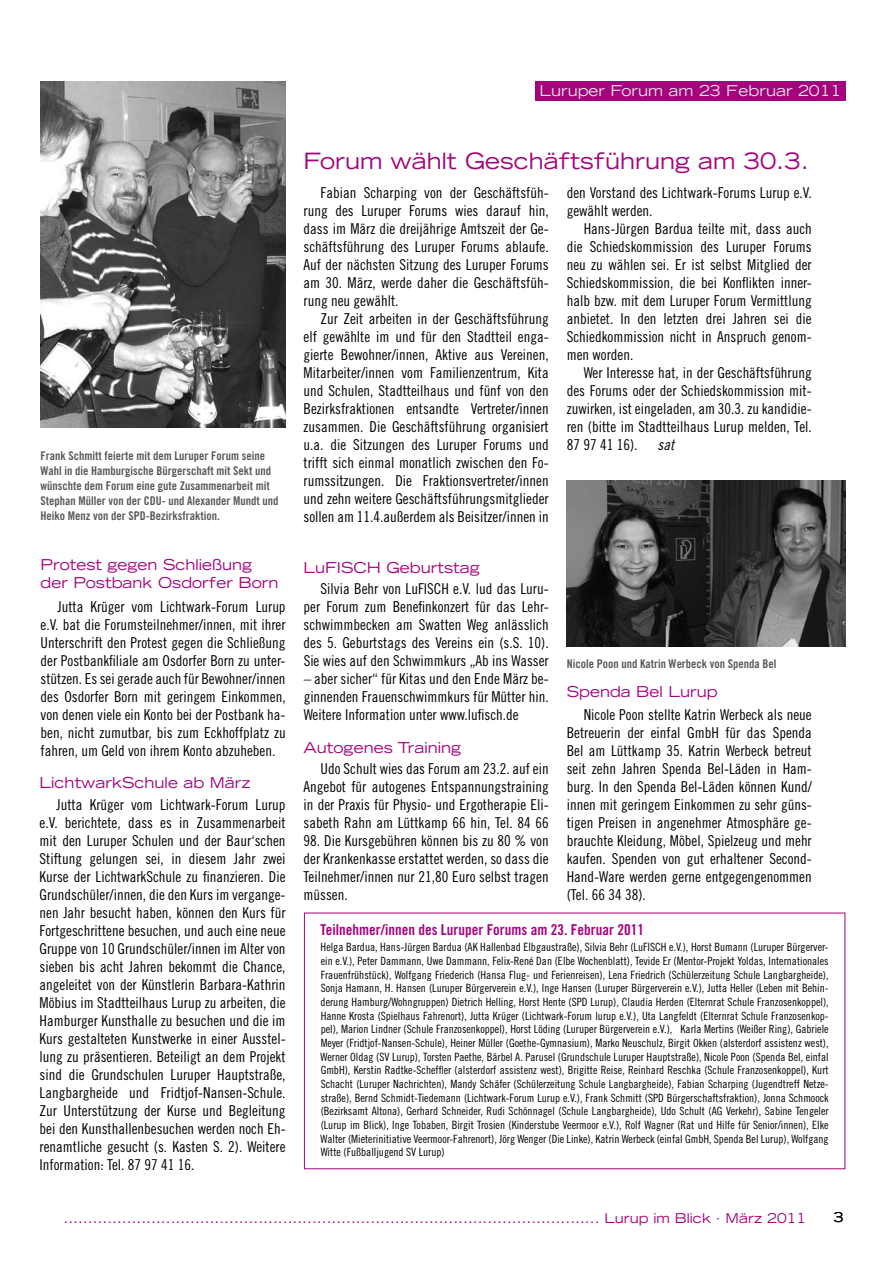
<style>
.page{position:relative;width:893px;height:1263px;background:#fff}
.page>*{position:absolute;margin:0;border:0;box-sizing:border-box;transform-origin:0 0}
.t1{font:expanded 22.5px "Trade Gothic LH";color:#a5027d}
.t2{font:15px/18px "Trade Gothic Cond Eighteen";color:#000;text-align:justify}
.t3{font:expanded 15px/18px "Trade Gothic LH";color:#a5027d}
.t4{font:15px "Trade Gothic Bold Cond Twenty";color:#a5027d}
.t5{font:expanded 15px "Trade Gothic LH";color:#e3e4e5}
.t6{font:15px "Trade Gothic Cond Eighteen Obl";color:#000}
.t7{font:expanded 13.5px "Trade Gothic LH";color:#a5027d}
.t8{font:expanded 13.5px "Trade Gothic LH";color:#000}
.t9{font:12px/15px "Trade Gothic Bold Cond Twenty";color:#58585a}
.t10{font:11.4px/13.6px "Trade Gothic Cond Eighteen";color:#000;text-align:justify}
</style>
<div class="page">
<div style="left:535px;top:81px;width:311px;height:20px;background:#a5027d"></div>
<img style="left:41px;top:81px;width:245px;height:346px">
<img style="left:567px;top:480px;width:279px;height:167px">
<p class="t5" style="left:539px;top:81px;width:304px">Luruper Forum am 23 Februar 2011</p>
<p class="t9" style="left:41px;top:448px;width:239px">Frank Schmitt feierte mit dem Luruper Forum seine Wahl in die Hamburgische Bürgerschaft mit Sekt und wünschte dem Forum eine gute Zusammenarbeit mit Stephan Müller von der CDU- und Alexander Mundt und Heiko Menz von der SPD-Bezirksfraktion.</p>
<p class="t3" style="left:41px;top:555px;width:239px">Protest gegen Schließung der Postbank Osdorfer Born</p>
<p class="t2" style="left:41px;top:597px;width:247px;text-indent:17px">Jutta Krüger vom Lichtwark-Forum Lurup e.V. bat die Forumsteilnehmer/innen, mit ihrer Unterschrift den Protest gegen die Schließung der Postbankfiliale am Osdorfer Born zu unter&shy;stützen. Es sei gerade auch für Bewohner/innen des Osdorfer Born mit geringem Einkommen, von denen viele ein Konto bei der Postbank ha&shy;ben, nicht zumutbar, bis zum Eckhoffplatz zu fahren, um Geld von ihrem Konto abzuheben.</p>
<p class="t3" style="left:40px;top:773px;width:212px">LichtwarkSchule ab März</p>
<p class="t2" style="left:40px;top:795px;width:248px;text-indent:17px">Jutta Krüger vom Lichtwark-Forum Lurup e.V. berichtete, dass es in Zusammenarbeit mit den Luruper Schulen und der Baur‘schen Stiftung gelungen sei, in diesem Jahr zwei Kurse der LichtwarkSchule zu finanzieren. Die Grundschüler/innen, die den Kurs im vergange&shy;nen Jahr besucht haben, können den Kurs für Fortgeschrittene besuchen, und auch eine neue Gruppe von 10 Grundschüler/innen im Alter von sieben bis acht Jahren bekommt die Chance, angeleitet von der Künstlerin Barbara-Kathrin Möbius im Stadtteilhaus Lurup zu arbeiten, die Hamburger Kunsthalle zu besuchen und die im Kurs gestalteten Kunstwerke in einer Ausstel&shy;lung zu präsentieren. Beteiligt an dem Projekt sind die Grundschulen Luruper Hauptstraße, Langbargheide und Fridtjof-Nansen-Schule.<br>Zur Unterstützung der Kurse und Begleitung bei den Kunsthallenbesuchen werden noch Eh&shy;renamtliche gesucht (s. Kasten S. 2). Weitere Information: Tel. 87 97 41 16.</p>
<h1 class="t1" style="left:304px;top:146px;width:507px">Forum wählt Geschäftsführung am 30.3.</h1>
<p class="t2" style="left:304px;top:183px;width:247px;text-indent:17px">Fabian Scharping von der Geschäftsfüh&shy;rung des Luruper Forums wies darauf hin, dass im März die dreijährige Amtszeit der Ge&shy;schäftsführung des Luruper Forums ablaufe.<br>Auf der nächsten Sitzung des Luruper Forums am 30. März, werde daher die Geschäftsfüh&shy;rung neu gewählt.</p>
<p class="t2" style="left:304px;top:309px;width:247px;text-indent:17px">Zur Zeit arbeiten in der Geschäftsführung elf gewählte im und für den Stadtteil enga&shy;gierte Bewohner/innen, Aktive aus Vereinen, Mitarbeiter/innen vom Familienzentrum, Kita und Schulen, Stadtteilhaus und fünf von den Bezirksfraktionen entsandte Vertreter/innen zusammen. Die Geschäftsführung organisiert u.a. die Sitzungen des Luruper Forums und trifft sich einmal monatlich zwischen den Fo&shy;rumssitzungen. Die Fraktionsvertreter/innen und zehn weitere Geschäftsführungsmitglieder sollen am 11.4.außerdem als Beisitzer/innen in</p>
<p class="t2" style="left:567px;top:183px;width:247px">den Vorstand des Lichtwark-Forums Lurup e.V. gewählt werden.</p>
<p class="t2" style="left:567px;top:219px;width:247px;text-indent:17px">Hans-Jürgen Bardua teilte mit, dass auch die Schiedskommission des Luruper Forums neu zu wählen sei. Er ist selbst Mitglied der Schiedskommission, die bei Konflikten inner&shy;halb bzw. mit dem Luruper Forum Vermittlung anbietet. In den letzten drei Jahren sei die Schiedkommission nicht in Anspruch genom&shy;men worden.</p>
<p class="t2" style="left:567px;top:363px;width:247px;text-indent:17px">Wer Interesse hat, in der Geschäftsführung des Forums oder der Schiedskommission mit&shy;zuwirken, ist eingeladen, am 30.3. zu kandidie&shy;ren (bitte im Stadtteilhaus Lurup melden, Tel.<br>87 97 41 16).</p>
<p class="t6" style="left:657px;top:436px;width:18px">sat</p>
<p class="t3" style="left:304px;top:558px;width:178px">LuFISCH Geburtstag</p>
<p class="t2" style="left:304px;top:579px;width:247px;text-indent:17px">Silvia Behr von LuFISCH e.V. lud das Luru&shy;per Forum zum Benefinkonzert für das Lehr&shy;schwimmbecken am Swatten Weg anlässlich des 5. Geburtstags des Vereins ein (s.S. 10).<br>Sie wies auf den Schwimmkurs „Ab ins Wasser</p>
<p class="t2" style="left:304px;top:669px;width:247px">– aber sicher“ für Kitas und den Ende März be&shy;ginnenden Frauenschwimmkurs für Mütter hin.<br>Weitere Information unter www.lufisch.de</p>
<p class="t3" style="left:304px;top:738px;width:159px">Autogenes Training</p>
<p class="t2" style="left:304px;top:759px;width:247px;text-indent:17px">Udo Schult wies das Forum am 23.2. auf ein Angebot für autogenes Entspannungstraining in der Praxis für Physio- und Ergotherapie Eli&shy;sabeth Rahn am Lüttkamp 66 hin, Tel. 84 66</p>
<p class="t2" style="left:304px;top:831px;width:247px">98. Die Kursgebühren können bis zu 80 % von der Krankenkasse erstattet werden, so dass die Teilnehmer/innen nur 21,80 Euro selbst tragen müssen.</p>
<p class="t9" style="left:567px;top:656px;width:211px">Nicole Poon und Katrin Werbeck von Spenda Bel</p>
<p class="t3" style="left:567px;top:682px;width:152px">Spenda Bel Lurup</p>
<p class="t2" style="left:567px;top:705px;width:247px;text-indent:17px">Nicole Poon stellte Katrin Werbeck als neue Betreuerin der einfal GmbH für das Spenda Bel am Lüttkamp 35. Katrin Werbeck betreut seit zehn Jahren Spenda Bel-Läden in Ham&shy;burg. In den Spenda Bel-Läden können Kund/ innen mit geringem Einkommen zu sehr güns&shy;tigen Preisen in angenehmer Atmosphäre ge&shy;brauchte Kleidung, Möbel, Spielzeug und mehr kaufen. Spenden von gut erhaltener Second-Hand-Ware werden gerne entgegengenommen (Tel. 66 34 38).</p>
<p class="t4" style="left:321px;top:920px;width:325px">Teilnehmer/innen des Luruper Forums am 23. Februar 2011</p>
<p class="t10" style="left:321px;top:940px;width:510px">Helga Bardua, Hans-Jürgen Bardua (AK Hallenbad Elbgaustraße), Silvia Behr (LuFISCH e.V.), Horst Bumann (Luruper Bürgerver&shy;ein e.V.), Peter Dammann, Uwe Dammann, Felix-René Dan (Elbe Wochenblatt), Tevide Er (Mentor-Projekt Yoldas, Internationales Frauenfrü hstück), Wolfgang Friederich (Hansa Flug- und Ferienreisen), Lena Friedrich (Schü lerzeitung Schule Langbargheide), Sonja Hamann, H. Hansen (Luruper Bürgerverein e.V.), Inge Hansen (Luruper Bürgerverein e.V.), Jutta Heller (Leben mit Behin&shy;derung Hamburg/Wohngruppen) Dietrich Helling, Horst Hente (SPD Lurup), Claudia Herden (Elternrat Schule Franzosenkoppel), Hanne Krosta (Spielhaus Fahrenort), Jutta Krüger (Lichtwark-Forum lurup e.V.), Uta Langfeldt (Elternrat Schule Franzosenkop&shy;pel), Marion Lindner (Schule Franzosenkoppel), Horst Löding (Luruper Bü rgerverein e.V.), Karla Mertins (Weißer Ring), Gabriele Meyer (Fridtjof-Nansen-Schule), Heiner Mü ller (Goethe-Gymnasium), Marko Neuschulz, Birgit Okken (alsterdorf assistenz west), Werner Oldag (SV Lurup), Torsten Paethe, Bärbel A. Parusel (Grundschule Luruper Hauptstraße), Nicole Poon (Spenda Bel, einfal GmbH), Kerstin Radtke-Scheffler (alsterdorf assistenz west), Brigitte Reise, Reinhard Reschka (Schule Franzosenkoppel), Kurt Schacht (Luruper Nachrichten), Mandy Schäfer (Schü lerzeitung Schule Langbargheide), Fabian Scharping (Jugendtreff Netze&shy;straße), Bernd Schmidt-Tiedemann (Lichtwark-Forum Lurup e.V.), Frank Schmitt (SPD Bü rgerschaftsfraktion), Jonna Schmoock (Bezirksamt Altona), Gerhard Schneider, Rudi Schönnagel (Schule Langbargheide), Udo Schult (AG Verkehr), Sabine Tengeler (Lurup im Blick), Inge Tobaben, Birgit Trosien (Kinderstube Veermoor e.V.), Rolf Wagner (Rat und Hilfe für Senior/innen), Elke Walter (Mieterinitiative Veermoor-Fahrenort), Jörg Wenger (Die Linke), Katrin Werbeck (einfal GmbH, Spenda Bel Lurup), Wolfgang Witte (Fußballjugend SV Lurup)</p>
<p class="t7" style="left:63px;top:1209px;width:744px">.............................................................................................................. Lurup im Blick · März 2011</p>
<p class="t8" style="left:834px;top:1209px;width:11px">3</p>
</div>
